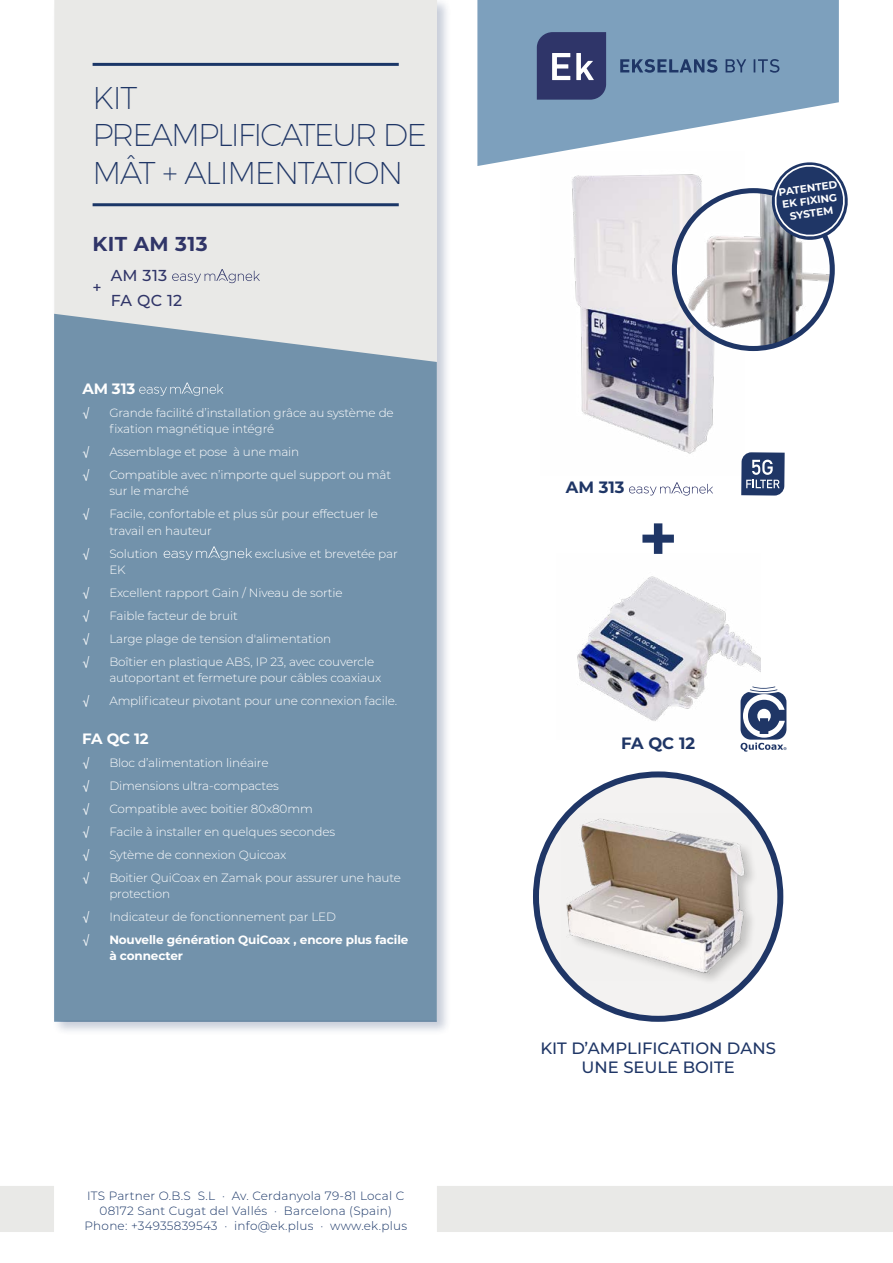
<style>
.page{position:relative;width:893px;height:1263px;background:#fff}
.page>*{position:absolute;margin:0;border:0;box-sizing:border-box;transform-origin:0 0}
.t1{font:700 66px "Montserrat";color:#1f3666}
.t2{font:200 31.5px/37.8px "Montserrat";letter-spacing:-.06em;color:#1f3666}
.t3{font:700 20.1px "Montserrat";letter-spacing:.02em;color:#303568}
.t4{font:500 16.5px/19.6px "Montserrat";color:#1f3666;text-align:center}
.t5{font:700 16.5px "Montserrat";color:#1f3666}
.t6{font:500 15.9px "Montserrat";letter-spacing:.02em;color:#303568}
.t7{font:700 15px "Montserrat";letter-spacing:-.01em;color:#fff}
.t8{font:300 12px/16.5px "Montserrat";letter-spacing:-.01em;color:#fff}
.t9{font:300 12px/15px "Montserrat";letter-spacing:.02em;color:#1a3667;text-align:center}
.t10{font:700 12px/16.5px "Montserrat";letter-spacing:-.01em;color:#fff}
.t11{font:12px "Helvetica Neue LT Std";color:#fff}
.t12{font:700 10.5px/12.6px "Montserrat";color:#fff;text-align:center}
</style>
<div class="page">
<div style="left:536px;top:774px;width:244px;height:245px;background:#f3f2f1;border-radius:50%"></div>
<div style="left:566px;top:818px;width:192px;height:168px;background:#000;opacity:.2"></div>
<img style="left:561px;top:812px;width:191px;height:169px">
<div style="left:533px;top:771px;width:250px;height:251px;border:6px solid #1f3666;border-radius:50%"></div>
<div style="left:52px;top:0;width:399px;height:1035px;background:#1f3666;opacity:.25"></div>
<div style="left:54px;top:0;width:383px;height:314px;background:#e9e9e7"></div>
<div style="left:54px;top:314px;width:383px;height:708px;background:#7292ab"></div>
<hr style="left:93px;top:63px;width:306px;height:3px;background:#1a3667">
<hr style="left:93px;top:203px;width:306px;height:3px;background:#1a3667">
<svg style="left:139px;top:382px;width:84px;height:14px"></svg>
<svg style="left:164px;top:546px;width:88px;height:14px"></svg>
<svg style="left:477px;top:0;width:362px;height:166px;fill:#7da0bd"></svg>
<svg style="left:537px;top:32px;width:69px;height:68px"></svg>
<svg style="left:620px;top:59px;width:97px;height:14px"></svg>
<svg style="left:726px;top:59px;width:20px;height:13px"></svg>
<svg style="left:754px;top:59px;width:25px;height:14px"></svg>
<div style="left:0;top:1186px;width:54px;height:46px;background:#e9e9e7"></div>
<div style="left:437px;top:1186px;width:456px;height:46px;background:#e9e9e7"></div>
<svg style="left:172px;top:269px;width:88px;height:14px"></svg>
<img style="left:540px;top:152px;width:204px;height:302px">
<img style="left:577px;top:576px;width:183px;height:145px">
<svg style="left:629px;top:482px;width:84px;height:14px"></svg>
<svg style="left:740px;top:686px;width:46px;height:66px"></svg>
<img style="left:680px;top:191px;width:152px;height:157px">
<div style="left:672px;top:188px;width:163px;height:163px;border:5px solid #1f3666;border-radius:50%"></div>
<svg style="left:768px;top:159px;width:80px;height:84px"></svg>
<svg style="left:741px;top:452px;width:44px;height:44px"></svg>
<h2 class="t2" style="left:93px;top:78px;width:336px">KIT<br>PREAMPLIFICATEUR DE<br>MÂT + ALIMENTATION</h2>
<h3 class="t3" style="left:93px;top:230px;width:117px">KIT AM 313</h3>
<h3 class="t6" style="left:93px;top:277px;width:11px">+</h3>
<h3 class="t6" style="left:111px;top:264px;width:58px">AM 313</h3>
<h3 class="t6" style="left:111px;top:289px;width:73px">FA QC 12</h3>
<p class="t7" style="left:82px;top:378px;width:54px">AM 313</p>
<p class="t11" style="left:82px;top:405px;width:8px">√</p>
<p class="t8" style="left:109px;top:404px;width:286px">Grande facilité d’installation grâce au système de fixation magnétique intégré</p>
<p class="t11" style="left:82px;top:444px;width:8px">√</p>
<p class="t8" style="left:109px;top:443px;width:192px">Assemblage et pose à une main</p>
<p class="t11" style="left:82px;top:467px;width:8px">√</p>
<p class="t8" style="left:109px;top:466px;width:283px">Compatible avec n’importe quel support ou mât sur le marché</p>
<p class="t11" style="left:82px;top:507px;width:8px">√</p>
<p class="t8" style="left:109px;top:505px;width:270px">Facile, confortable et plus sûr pour effectuer le travail en hauteur</p>
<p class="t11" style="left:82px;top:546px;width:8px">√</p>
<p class="t8" style="left:109px;top:545px;width:50px">Solution</p>
<p class="t8" style="left:255px;top:545px;width:144px">exclusive et brevetée par</p>
<p class="t8" style="left:109px;top:561px;width:18px">EK</p>
<p class="t11" style="left:82px;top:586px;width:8px">√</p>
<p class="t8" style="left:109px;top:584px;width:235px">Excellent rapport Gain / Niveau de sortie</p>
<p class="t11" style="left:82px;top:608px;width:8px">√</p>
<p class="t8" style="left:109px;top:607px;width:130px">Faible facteur de bruit</p>
<p class="t11" style="left:82px;top:631px;width:8px">√</p>
<p class="t8" style="left:109px;top:630px;width:223px">Large plage de tension d'alimentation</p>
<p class="t11" style="left:82px;top:654px;width:8px">√</p>
<p class="t8" style="left:109px;top:653px;width:273px">Boîtier en plastique ABS, IP 23, avec couvercle autoportant et fermeture pour câbles coaxiaux</p>
<p class="t11" style="left:82px;top:694px;width:8px">√</p>
<p class="t8" style="left:109px;top:692px;width:289px">Amplificateur pivotant pour une connexion facile.</p>
<p class="t7" style="left:82px;top:728px;width:68px">FA QC 12</p>
<p class="t11" style="left:82px;top:756px;width:8px">√</p>
<p class="t8" style="left:109px;top:754px;width:161px">Bloc d’alimentation linéaire</p>
<p class="t11" style="left:82px;top:779px;width:8px">√</p>
<p class="t8" style="left:109px;top:777px;width:171px">Dimensions ultra-compactes</p>
<p class="t11" style="left:82px;top:802px;width:8px">√</p>
<p class="t8" style="left:109px;top:800px;width:205px">Compatible avec boitier 80x80mm</p>
<p class="t11" style="left:82px;top:824px;width:8px">√</p>
<p class="t8" style="left:109px;top:823px;width:227px">Facile à installer en quelques secondes</p>
<p class="t11" style="left:82px;top:847px;width:8px">√</p>
<p class="t8" style="left:109px;top:846px;width:179px">Sytème de connexion Quicoax</p>
<p class="t11" style="left:82px;top:870px;width:8px">√</p>
<p class="t8" style="left:109px;top:869px;width:293px">Boitier QuiCoax en Zamak pour assurer une haute protection</p>
<p class="t11" style="left:82px;top:910px;width:8px">√</p>
<p class="t8" style="left:109px;top:908px;width:228px">Indicateur de fonctionnement par LED</p>
<p class="t11" style="left:82px;top:932px;width:8px">√</p>
<p class="t10" style="left:109px;top:931px;width:301px">Nouvelle génération QuiCoax , encore plus facile à connecter</p>
<p class="t9" style="left:84px;top:1187px;width:324px">ITS Partner O.B.S S.L · Av. Cerdanyola 79-81 Local C<br>08172 Sant Cugat del Vallés · Barcelona (Spain)<br>Phone: +34935839543 · info@ek.plus · www.ek.plus</p>
<p class="t12" style="left:778px;top:185px;width:61px;rotate:-8deg">PATENTED<br>EK FIXING<br>SYSTEM</p>
<h3 class="t5" style="left:566px;top:476px;width:60px">AM 313</h3>
<h1 class="t1" style="left:638px;top:491px;width:41px">+</h1>
<h3 class="t5" style="left:621px;top:732px;width:75px">FA QC 12</h3>
<h3 class="t4" style="left:540px;top:1037px;width:237px">KIT D’AMPLIFICATION DANS<br>UNE SEULE BOITE</h3>
</div>
